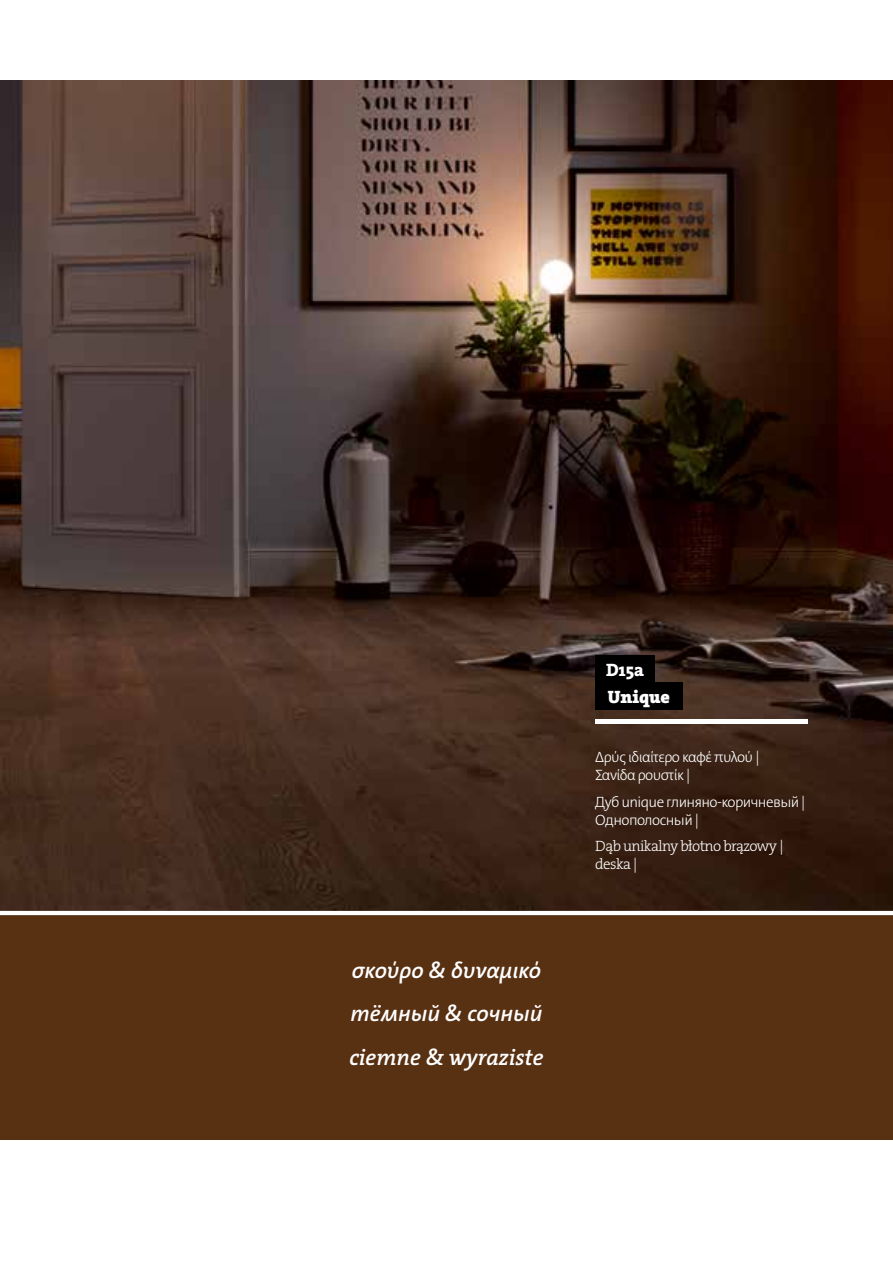
<style>
.page{position:relative;width:893px;height:1263px;background:#fff}
.page>*{position:absolute;margin:0;border:0;box-sizing:border-box;transform-origin:0 0}
.t1{font:22.5px/43.5px "The Sans LP6 Se Bld IT";color:#fff}
.t2{font:22.5px "The Serif HP6 Se Bld IT";color:#fff}
.t3{font:18px "The Serif HP9 Blk";color:#fff}
.t4{font:18px "The Serif HP8 Ex Bld";color:#fff}
.t5{font:15px/18px "The Sans LP3 Lig";letter-spacing:-.04em;color:#fff}
.t6{font:15px/18px "The Serif HP3 Lig";letter-spacing:-.04em;color:#fff}
</style>
<div class="page">
<div style="left:0;top:867px;width:893px;height:273px;background:#583012"></div>
<img style="left:0;top:81px;width:893px;height:830px">
<hr style="left:595px;top:720px;width:213px;height:4px;background:#fff">
<div style="left:595px;top:656px;width:60px;height:27px;background:#000"></div>
<div style="left:595px;top:682px;width:87px;height:27px;background:#000"></div>
<hr style="left:0;top:911px;width:893px;height:4px;background:#fff">
<h1 class="t1" style="left:351px;top:949px;width:193px">σκούρο &amp; δυναμικό тёмный &amp; сочный</h1>
<h1 class="t2" style="left:349px;top:1043px;width:196px">ciemne &amp; wyraziste</h1>
<p class="t4" style="left:606px;top:658px;width:39px">D15a</p>
<p class="t3" style="left:608px;top:684px;width:64px">Unique</p>
<p class="t5" style="left:595px;top:748px;width:166px">Δρύς ιδιαίτερο καφέ πυλού |<br>Σανίδα ρουστίκ |</p>
<p class="t5" style="left:595px;top:793px;width:212px">Дуб unique глиняно-коричневый |<br>Однополосный |</p>
<p class="t6" style="left:595px;top:837px;width:190px">Dąb unikalny błotno brązowy | deska |</p>
</div>
